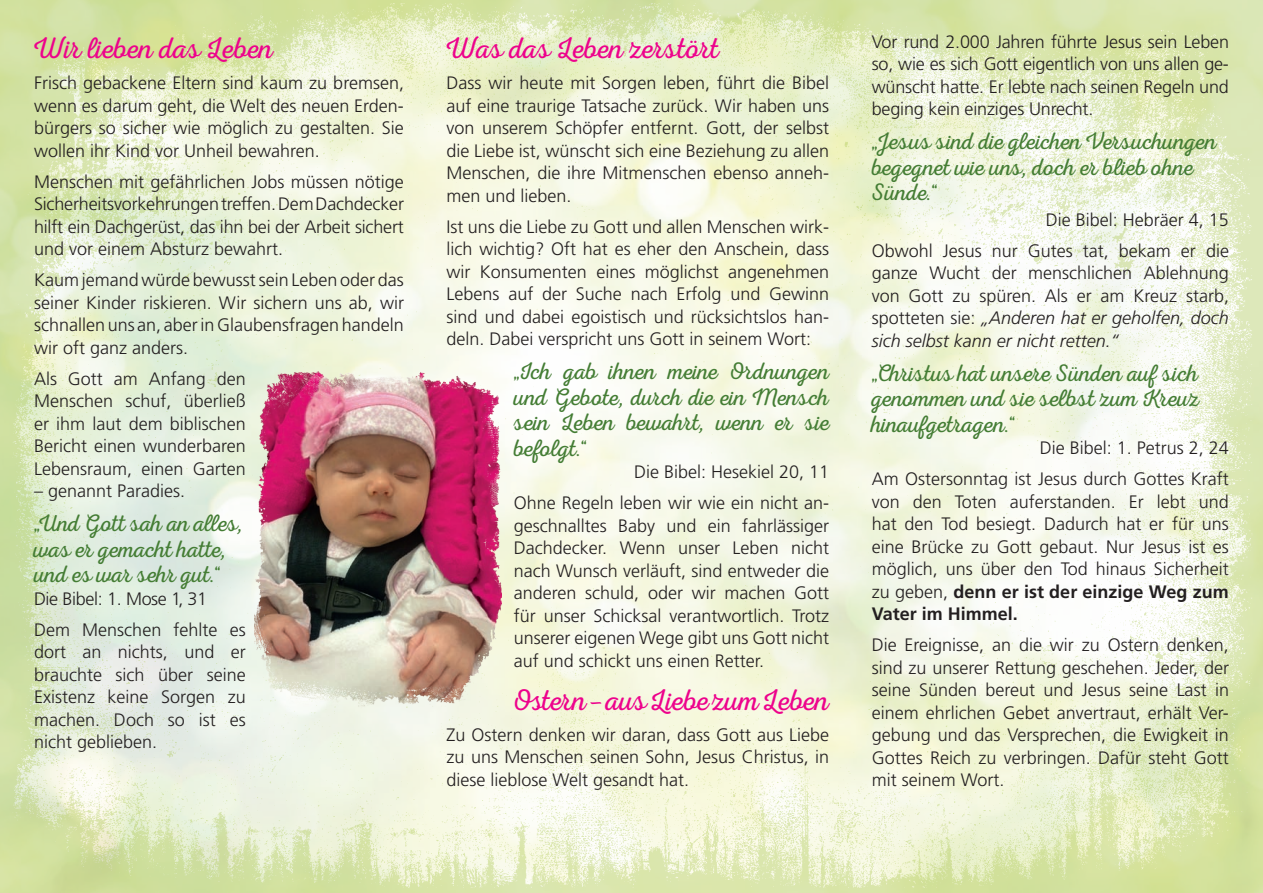
<style>
.page{position:relative;width:1263px;height:893px;background:#fff}
.page>*{position:absolute;margin:0;border:0;box-sizing:border-box;transform-origin:0 0}
.Head{font:30px "Nexa Rust Script L 0";color:#ed028c}
.copy{font:24px/25.5px "Nexa Rust Script L 0";color:#447d34;text-align:justify}
.copy-2{font:300 18px/22.5px "Frutiger";color:#231f20;text-align:justify}
.copy-3{font:300 18px "Frutiger";letter-spacing:-.02em;color:#231f20}
.s1{font-family:"Spumante";font-size:21px}
.s2{font-family:"Spumante"}
.s3{font-style:italic}
.s4{font-weight:700}
</style>
<div class="page">
<img style="left:0;top:0;width:1263px;height:893px">
<img style="left:254px;top:369px;width:247px;height:340px">
<p class="Head" style="left:34px;top:32px;width:241px">Wir lieben das Leben</p>
<p class="copy-2" style="left:34px;top:72px;width:371px">Frisch gebackene Eltern sind kaum zu bremsen, wenn es darum geht, die Welt des neuen Erden&shy;bürgers so sicher wie möglich zu gestalten. Sie wollen ihr Kind vor Unheil bewahren.</p>
<p class="copy-2" style="left:34px;top:170px;width:371px">Menschen mit gefährlichen Jobs müssen nötige Sicherheitsvorkehrungen treffen. Dem Dachdecker hilft ein Dachgerüst, das ihn bei der Arbeit sichert und vor einem Absturz bewahrt.</p>
<p class="copy-2" style="left:34px;top:269px;width:371px">Kaum jemand würde bewusst sein Leben oder das seiner Kinder riskieren. Wir sichern uns ab, wir schnallen uns an, aber in Glaubensfragen handeln wir oft ganz anders.</p>
<p class="copy-2" style="left:34px;top:367px;width:213px">Als Gott am Anfang den Menschen schuf, überließ er ihm laut dem biblischen Bericht einen wunderbaren Lebensraum, einen Garten</p>
<p class="copy-2" style="left:34px;top:480px;width:153px">– genannt Paradies.</p>
<p class="copy" style="left:34px;top:514px;width:210px;text-align:left"><span class="s1">„</span>Und Gott sah an alles, was er gemacht hatte, und es war sehr gut.<span class="s1">“</span></p>
<p class="copy-3" style="left:34px;top:588px;width:175px">Die Bibel: 1. Mose 1, 31</p>
<p class="copy-2" style="left:34px;top:618px;width:213px">Dem Menschen fehlte es dort an nichts, und er brauchte sich über seine Existenz keine Sorgen zu machen. Doch so ist es nicht geblieben.</p>
<p class="Head" style="left:446px;top:32px;width:274px">Was das Leben zerstört</p>
<p class="copy-2" style="left:446px;top:72px;width:384px">Dass wir heute mit Sorgen leben, führt die Bibel auf eine traurige Tatsache zurück. Wir haben uns von unserem Schöpfer entfernt. Gott, der selbst die Liebe ist, wünscht sich eine Beziehung zu allen Menschen, die ihre Mitmenschen ebenso anneh&shy;men und lieben.</p>
<p class="copy-2" style="left:446px;top:215px;width:384px">Ist uns die Liebe zu Gott und allen Menschen wirk&shy;lich wichtig? Oft hat es eher den Anschein, dass wir Konsumenten eines möglichst angenehmen Lebens auf der Suche nach Erfolg und Gewinn sind und dabei egoistisch und rücksichtslos han&shy;deln. Dabei verspricht uns Gott in seinem Wort:</p>
<p class="copy" style="left:514px;top:362px;width:317px"><span class="s1">„</span>Ich gab ihnen meine Ordnungen und Gebote, durch die ein Mensch sein Leben bewahrt, wenn er sie befolgt.<span class="s1">“</span></p>
<p class="copy-2" style="left:634px;top:461px;width:197px">Die Bibel: Hesekiel 20, 11</p>
<p class="copy-2" style="left:514px;top:492px;width:317px">Ohne Regeln leben wir wie ein nicht an&shy;geschnalltes Baby und ein fahrlässiger Dachdecker. Wenn unser Leben nicht nach Wunsch verläuft, sind entweder die anderen schuld, oder wir machen Gott für unser Schicksal verantwortlich. Trotz unserer eigenen Wege gibt uns Gott nicht auf und schickt uns einen Retter.</p>
<p class="Head" style="left:514px;top:683px;width:317px">Ostern <span class="s2">–</span> aus Liebe zum Leben</p>
<p class="copy-2" style="left:446px;top:723px;width:384px">Zu Ostern denken wir daran, dass Gott aus Liebe zu uns Menschen seinen Sohn, Jesus Christus, in diese lieblose Welt gesandt hat.</p>
<p class="copy-2" style="left:872px;top:30px;width:359px">Vor rund 2.000 Jahren führte Jesus sein Leben so, wie es sich Gott eigentlich von uns allen ge&shy;wünscht hatte. Er lebte nach seinen Regeln und beging kein einziges Unrecht.</p>
<p class="copy" style="left:872px;top:132px;width:346px;text-align:left"><span class="s1">„</span>Jesus sind die gleichen Versuchungen begegnet wie uns, doch er blieb ohne<br>Sünde.<span class="s1">“</span></p>
<p class="copy-2" style="left:1046px;top:208px;width:185px">Die Bibel: Hebräer 4, 15</p>
<p class="copy-2" style="left:872px;top:239px;width:359px">Obwohl Jesus nur Gutes tat, bekam er die ganze Wucht der menschlichen Ablehnung von Gott zu spüren. Als er am Kreuz starb, spotteten sie: <span class="s3">„Anderen hat er geholfen, doch sich selbst kann er nicht retten.“</span></p>
<p class="copy" style="left:872px;top:363px;width:329px"><span class="s1">„</span>Christus hat unsere Sünden auf sich genommen und sie selbst zum Kreuz hinaufgetragen.<span class="s1">“</span></p>
<p class="copy-2" style="left:1040px;top:437px;width:191px">Die Bibel: 1. Petrus 2, 24</p>
<p class="copy-2" style="left:872px;top:468px;width:359px">Am Ostersonntag ist Jesus durch Gottes Kraft von den Toten auferstanden. Er lebt und hat den Tod besiegt. Dadurch hat er für uns eine Brücke zu Gott gebaut. Nur Jesus ist es möglich, uns über den Tod hinaus Sicherheit zu geben, <span class="s4">denn er ist der einzige Weg zum Vater im Himmel.</span></p>
<p class="copy-2" style="left:872px;top:634px;width:359px">Die Ereignisse, an die wir zu Ostern denken, sind zu unserer Rettung geschehen. Jeder, der seine Sünden bereut und Jesus seine Last in einem ehrlichen Gebet anvertraut, erhält Ver&shy;gebung und das Versprechen, die Ewigkeit in Gottes Reich zu verbringen. Dafür steht Gott mit seinem Wort.</p>
</div>
